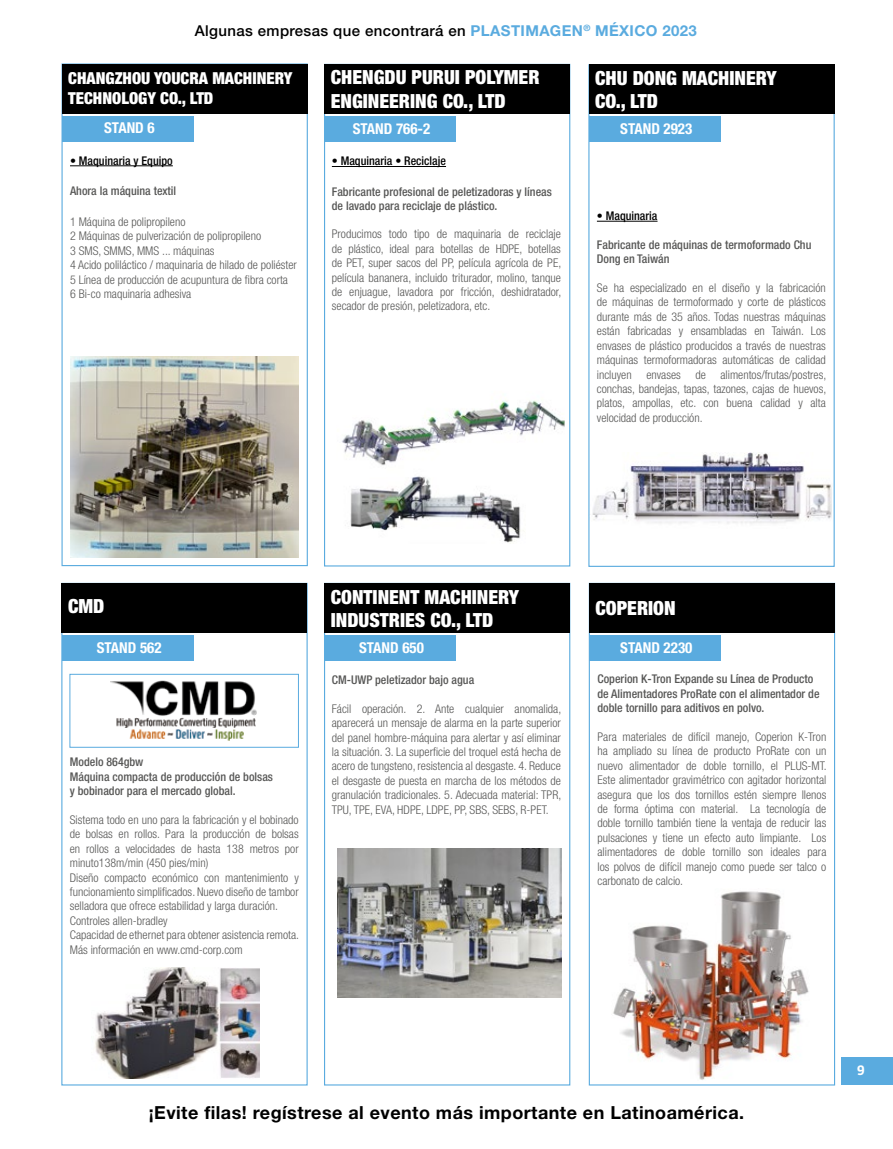
<style>
.page{position:relative;width:893px;height:1149px;background:#fff}
.page>*{position:absolute;margin:0;border:0;box-sizing:border-box;transform-origin:0 0}
.t1{font:900 condensed 19.5px/23.4px "Helvetica Neue LT Std";color:#fff}
.t2{font:700 18px "Helvetica Neue LT Std";letter-spacing:.025em;color:#000}
.t3{font:900 condensed 16.5px/19.8px "Helvetica Neue LT Std";color:#fff}
.t4{font:500 15px "Helvetica Neue LT Std";letter-spacing:.025em;color:#000}
.t5{font:700 condensed 15px "Helvetica Neue LT Std";color:#fff}
.t6{font:700 14.7px "Taz Barcelona";color:#fff}
.t7{font:300 condensed 12px/14.4px "Helvetica Neue LT Std";color:#575756;text-align:justify}
.t8{font:500 condensed 12px/14.4px "Helvetica Neue LT Std";color:#575756}
.t9{font:500 condensed 12px "Helvetica Neue LT Std";color:#000}
.s1{font-weight:700;color:#5aabdf}
</style>
<div class="page">
<div style="left:841px;top:1057px;width:52px;height:27px;background:#5aabdf"></div>
<img style="left:592px;top:452px;width:240px;height:72px">
<div style="left:62px;top:63px;width:246px;height:503px;border:1px solid #5aabdf"></div>
<div style="left:61px;top:582px;width:247px;height:503px;border:1px solid #5aabdf"></div>
<div style="left:62px;top:116px;width:132px;height:25px;background:#5aabdf"></div>
<div style="left:62px;top:635px;width:132px;height:25px;background:#5aabdf"></div>
<div style="left:62px;top:64px;width:245px;height:49px;background:#000"></div>
<div style="left:62px;top:583px;width:245px;height:49px;background:#000"></div>
<div style="left:70px;top:674px;width:229px;height:73px;border:1px solid #5aabdf"></div>
<hr style="left:70px;top:165px;width:103px;height:1px;background:#000">
<img style="left:70px;top:356px;width:229px;height:201px">
<img style="left:95px;top:967px;width:165px;height:111px">
<img style="left:111px;top:680px;width:146px;height:60px">
<div style="left:588px;top:64px;width:247px;height:502px;border:1px solid #5aabdf"></div>
<div style="left:589px;top:117px;width:132px;height:25px;background:#5aabdf"></div>
<div style="left:589px;top:65px;width:245px;height:49px;background:#000"></div>
<hr style="left:597px;top:221px;width:60px;height:1px;background:#000">
<div style="left:324px;top:116px;width:132px;height:26px;background:#5aabdf"></div>
<div style="left:325px;top:64px;width:245px;height:49px;background:#000"></div>
<hr style="left:332px;top:166px;width:114px;height:1px;background:#000">
<img style="left:342px;top:400px;width:223px;height:143px">
<img style="left:337px;top:848px;width:224px;height:149px">
<div style="left:324px;top:582px;width:246px;height:503px;border:1px solid #5aabdf"></div>
<div style="left:324px;top:635px;width:132px;height:25px;background:#5aabdf"></div>
<div style="left:325px;top:583px;width:245px;height:49px;background:#000"></div>
<div style="left:589px;top:582px;width:246px;height:503px;border:1px solid #5aabdf"></div>
<div style="left:589px;top:635px;width:132px;height:25px;background:#5aabdf"></div>
<div style="left:589px;top:583px;width:245px;height:49px;background:#000"></div>
<img style="left:613px;top:891px;width:196px;height:189px">
<p class="t4" style="left:195px;top:22px;width:504px">Algunas empresas que encontrará en <span class="s1">PLASTIMAGEN</span><sup>®</sup> <span class="s1">MÉXICO 2023</span></p>
<h3 class="t3" style="left:68px;top:68px;width:226px">CHANGZHOU YOUCRA MACHINERY<br>TECHNOLOGY CO., LTD</h3>
<p class="t5" style="left:104px;top:119px;width:52px">STAND 6</p>
<p class="t9" style="left:70px;top:153px;width:104px">• Maquinaria y Equipo</p>
<p class="t8" style="left:70px;top:183px;width:108px">Ahora la máquina textil</p>
<p class="t7" style="left:70px;top:214px;width:228px;text-align:left">1 Máquina de polipropileno<br>2 Máquinas de pulverización de polipropileno<br>3 SMS, SMMS, MMS ... máquinas<br>4 Acido poliláctico / maquinaria de hilado de poliéster 5 Línea de producción de acupuntura de fibra corta<br>6 Bi-co maquinaria adhesiva</p>
<h1 class="t1" style="left:331px;top:65px;width:210px">CHENGDU PURUI POLYMER<br>ENGINEERING CO., LTD</h1>
<p class="t5" style="left:353px;top:119px;width:79px">STAND 766-2</p>
<p class="t9" style="left:332px;top:154px;width:116px">• Maquinaria • Reciclaje</p>
<p class="t8" style="left:332px;top:184px;width:222px">Fabricante profesional de peletizadoras y líneas de lavado para reciclaje de plástico.</p>
<p class="t7" style="left:332px;top:227px;width:231px">Producimos todo tipo de maquinaria de reciclaje de plástico, ideal para botellas de HDPE, botellas de PET, super sacos del PP, película agrícola de PE, película bananera, incluido triturador, molino, tanque de enjuague, lavadora por fricción, deshidratador, secador de presión, peletizadora, etc.</p>
<h1 class="t1" style="left:595px;top:66px;width:183px">CHU DONG MACHINERY<br>CO., LTD</h1>
<p class="t5" style="left:620px;top:120px;width:74px">STAND 2923</p>
<p class="t9" style="left:597px;top:208px;width:62px">• Maquinaria</p>
<p class="t8" style="left:597px;top:237px;width:216px">Fabricante de máquinas de termoformado Chu<br>Dong en Taiwán</p>
<p class="t7" style="left:597px;top:280px;width:231px">Se ha especializado en el diseño y la fabricación de máquinas de termoformado y corte de plásticos durante más de 35 años. Todas nuestras máquinas están fabricadas y ensambladas en Taiwán. Los envases de plástico producidos a través de nuestras máquinas termoformadoras automáticas de calidad incluyen envases de alimentos/frutas/postres, conchas, bandejas, tapas, tazones, cajas de huevos, platos, ampollas, etc. con buena calidad y alta velocidad de producción.</p>
<h1 class="t1" style="left:68px;top:593px;width:38px">CMD</h1>
<p class="t5" style="left:97px;top:638px;width:66px">STAND 562</p>
<p class="t8" style="left:70px;top:754px;width:205px">Modelo 864gbw<br>Máquina compacta de producción de bolsas y bobinador para el mercado global.</p>
<p class="t7" style="left:70px;top:812px;width:231px;text-align:left">Sistema todo en uno para la fabricación y el bobinado de bolsas en rollos. Para la producción de bolsas en rollos a velocidades de hasta 138 metros por minuto138m/min (450 pies/min)<br>Diseño compacto económico con mantenimiento y funcionamiento simplificados. Nuevo diseño de tambor selladora que ofrece estabilidad y larga duración.<br>Controles allen-bradley<br>Capacidad de ethernet para obtener asistencia remota.<br>Más información en www.cmd-corp.com</p>
<h1 class="t1" style="left:331px;top:584px;width:190px">CONTINENT MACHINERY<br>INDUSTRIES CO., LTD</h1>
<p class="t5" style="left:359px;top:638px;width:66px">STAND 650</p>
<p class="t8" style="left:332px;top:672px;width:144px">CM-UWP peletizador bajo agua</p>
<p class="t7" style="left:332px;top:701px;width:231px">Fácil operación. 2. Ante cualquier anomalida, aparecerá un mensaje de alarma en la parte superior del panel hombre-máquina para alertar y así eliminar la situación. 3. La superficie del troquel está hecha de acero de tungsteno, resistencia al desgaste. 4. Reduce el desgaste de puesta en marcha de los métodos de granulación tradicionales. 5. Adecuada material: TPR, TPU, TPE, EVA, HDPE, LDPE, PP, SBS, SEBS, R-PET.</p>
<h1 class="t1" style="left:595px;top:596px;width:82px">COPERION</h1>
<p class="t5" style="left:620px;top:638px;width:74px">STAND 2230</p>
<p class="t8" style="left:597px;top:671px;width:224px">Coperion K-Tron Expande su Línea de Producto de Alimentadores ProRate con el alimentador de doble tornillo para aditivos en polvo.</p>
<p class="t7" style="left:597px;top:729px;width:231px">Para materiales de difícil manejo, Coperion K-Tron ha ampliado su línea de producto ProRate con un nuevo alimentador de doble tornillo, el PLUS-MT.<br>Este alimentador gravimétrico con agitador horizontal asegura que los dos tornillos estén siempre llenos de forma óptima con material. La tecnología de doble tornillo también tiene la ventaja de reducir las pulsaciones y tiene un efecto auto limpiante. Los alimentadores de doble tornillo son ideales para los polvos de difícil manejo como puede ser talco o carbonato de calcio.</p>
<h2 class="t2" style="left:149px;top:1101px;width:597px">¡Evite filas! regístrese al evento más importante en Latinoamérica.</h2>
<p class="t6" style="left:857px;top:1062px;width:9px">9</p>
</div>
